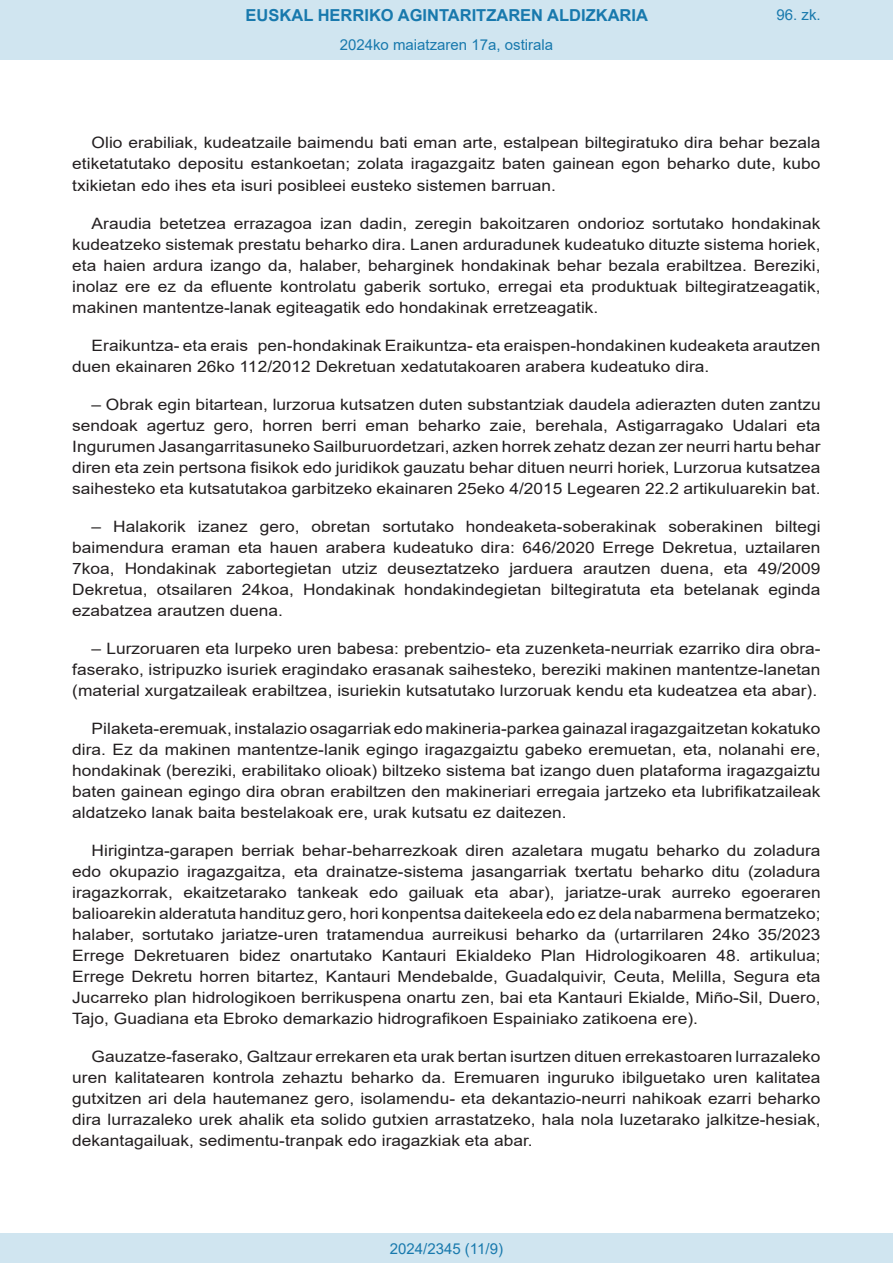
<style>
.page{position:relative;width:893px;height:1263px;background:#fff}
.page>*{position:absolute;margin:0;border:0;box-sizing:border-box;transform-origin:0 0}
.t1{font:700 16.5px "Arial";color:#1879ad}
.BOPVDetalle{font:15.6px/21px "Arial";color:#231f20;text-align:justify;scale:1.11 1}
.Paginacion_Centro{font:15px "Arial";color:#1879ad}
</style>
<div class="page">
<div style="left:0;top:0;width:893px;height:60px;background:#d0e5f0"></div>
<div style="left:0;top:1233px;width:893px;height:30px;background:#d0e5f0"></div>
<p class="t1" style="left:246px;top:3px;width:404px">EUSKAL HERRIKO AGINTARITZAREN ALDIZKARIA</p>
<p class="Paginacion_Centro" style="left:340px;top:35px;width:215px">2024ko maiatzaren 17a, ostirala</p>
<p class="Paginacion_Centro" style="left:776px;top:5px;width:46px">96. zk.</p>
<p class="BOPVDetalle" style="left:72px;top:132px;width:676px;text-indent:19px">Olio erabiliak, kudeatzaile baimendu bati eman arte, estalpean biltegiratuko dira behar bezala etiketatutako depositu estankoetan; zolata iragazgaitz baten gainean egon beharko dute, kubo txikietan edo ihes eta isuri posibleei eusteko sistemen barruan.</p>
<p class="BOPVDetalle" style="left:72px;top:213px;width:676px;text-indent:19px">Araudia betetzea errazagoa izan dadin, zeregin bakoitzaren ondorioz sortutako hondakinak kudeatzeko sistemak prestatu beharko dira. Lanen arduradunek kudeatuko dituzte sistema horiek, eta haien ardura izango da, halaber, beharginek hondakinak behar bezala erabiltzea. Bereziki, inolaz ere ez da efluente kontrolatu gaberik sortuko, erregai eta produktuak biltegiratzeagatik, makinen mantentze-lanak egiteagatik edo hondakinak erretzeagatik.</p>
<p class="BOPVDetalle" style="left:72px;top:335px;width:676px;text-indent:19px">Eraikuntza- eta erais pen-hondakinak Eraikuntza- eta eraispen-hondakinen kudeaketa arautzen duen ekainaren 26ko 112/2012 Dekretuan xedatutakoaren arabera kudeatuko dira.</p>
<p class="BOPVDetalle" style="left:72px;top:394px;width:676px;text-indent:19px">– Obrak egin bitartean, lurzorua kutsatzen duten substantziak daudela adierazten duten zantzu sendoak agertuz gero, horren berri eman beharko zaie, berehala, Astigarragako Udalari eta Ingurumen Jasangarritasuneko Sailburuordetzari, azken horrek zehatz dezan zer neurri hartu behar diren eta zein pertsona fisikok edo juridikok gauzatu behar dituen neurri horiek, Lurzorua kutsatzea saihesteko eta kutsatutakoa garbitzeko ekainaren 25eko 4/2015 Legearen 22.2 artikuluarekin bat.</p>
<p class="BOPVDetalle" style="left:72px;top:516px;width:676px;text-indent:19px">– Halakorik izanez gero, obretan sortutako hondeaketa-soberakinak soberakinen biltegi baimendura eraman eta hauen arabera kudeatuko dira: 646/2020 Errege Dekretua, uztailaren 7koa, Hondakinak zabortegietan utziz deuseztatzeko jarduera arautzen duena, eta 49/2009<br>Dekretua, otsailaren 24koa, Hondakinak hondakindegietan biltegiratuta eta betelanak eginda ezabatzea arautzen duena.</p>
<p class="BOPVDetalle" style="left:72px;top:638px;width:676px;text-indent:19px">– Lurzoruaren eta lurpeko uren babesa: prebentzio- eta zuzenketa-neurriak ezarriko dira obra&shy;faserako, istripuzko isuriek eragindako erasanak saihesteko, bereziki makinen mantentze-lanetan (material xurgatzaileak erabiltzea, isuriekin kutsatutako lurzoruak kendu eta kudeatzea eta abar).</p>
<p class="BOPVDetalle" style="left:72px;top:718px;width:676px;text-indent:19px">Pilaketa-eremuak, instalazio osagarriak edo makineria-parkea gainazal iragazgaitzetan kokatuko dira. Ez da makinen mantentze-lanik egingo iragazgaiztu gabeko eremuetan, eta, nolanahi ere, hondakinak (bereziki, erabilitako olioak) biltzeko sistema bat izango duen plataforma iragazgaiztu baten gainean egingo dira obran erabiltzen den makineriari erregaia jartzeko eta lubrifikatzaileak aldatzeko lanak baita bestelakoak ere, urak kutsatu ez daitezen.</p>
<p class="BOPVDetalle" style="left:72px;top:840px;width:676px;text-indent:19px">Hirigintza-garapen berriak behar-beharrezkoak diren azaletara mugatu beharko du zoladura edo okupazio iragazgaitza, eta drainatze-sistema jasangarriak txertatu beharko ditu (zoladura iragazkorrak, ekaitzetarako tankeak edo gailuak eta abar), jariatze-urak aurreko egoeraren balioarekin alderatuta handituz gero, hori konpentsa daitekeela edo ez dela nabarmena bermatzeko; halaber, sortutako jariatze-uren tratamendua aurreikusi beharko da (urtarrilaren 24ko 35/2023<br>Errege Dekretuaren bidez onartutako Kantauri Ekialdeko Plan Hidrologikoaren 48. artikulua; Errege Dekretu horren bitartez, Kantauri Mendebalde, Guadalquivir, Ceuta, Melilla, Segura eta Jucarreko plan hidrologikoen berrikuspena onartu zen, bai eta Kantauri Ekialde, Miño-Sil, Duero, Tajo, Guadiana eta Ebroko demarkazio hidrografikoen Espainiako zatikoena ere).</p>
<p class="BOPVDetalle" style="left:72px;top:1046px;width:676px;text-indent:19px">Gauzatze-faserako, Galtzaur errekaren eta urak bertan isurtzen dituen errekastoaren lurrazaleko uren kalitatearen kontrola zehaztu beharko da. Eremuaren inguruko ibilguetako uren kalitatea gutxitzen ari dela hautemanez gero, isolamendu- eta dekantazio-neurri nahikoak ezarri beharko dira lurrazaleko urek ahalik eta solido gutxien arrastatzeko, hala nola luzetarako jalkitze-hesiak, dekantagailuak, sedimentu-tranpak edo iragazkiak eta abar.</p>
<p class="Paginacion_Centro" style="left:390px;top:1238px;width:115px">2024/2345 (11/9)</p>
</div>
